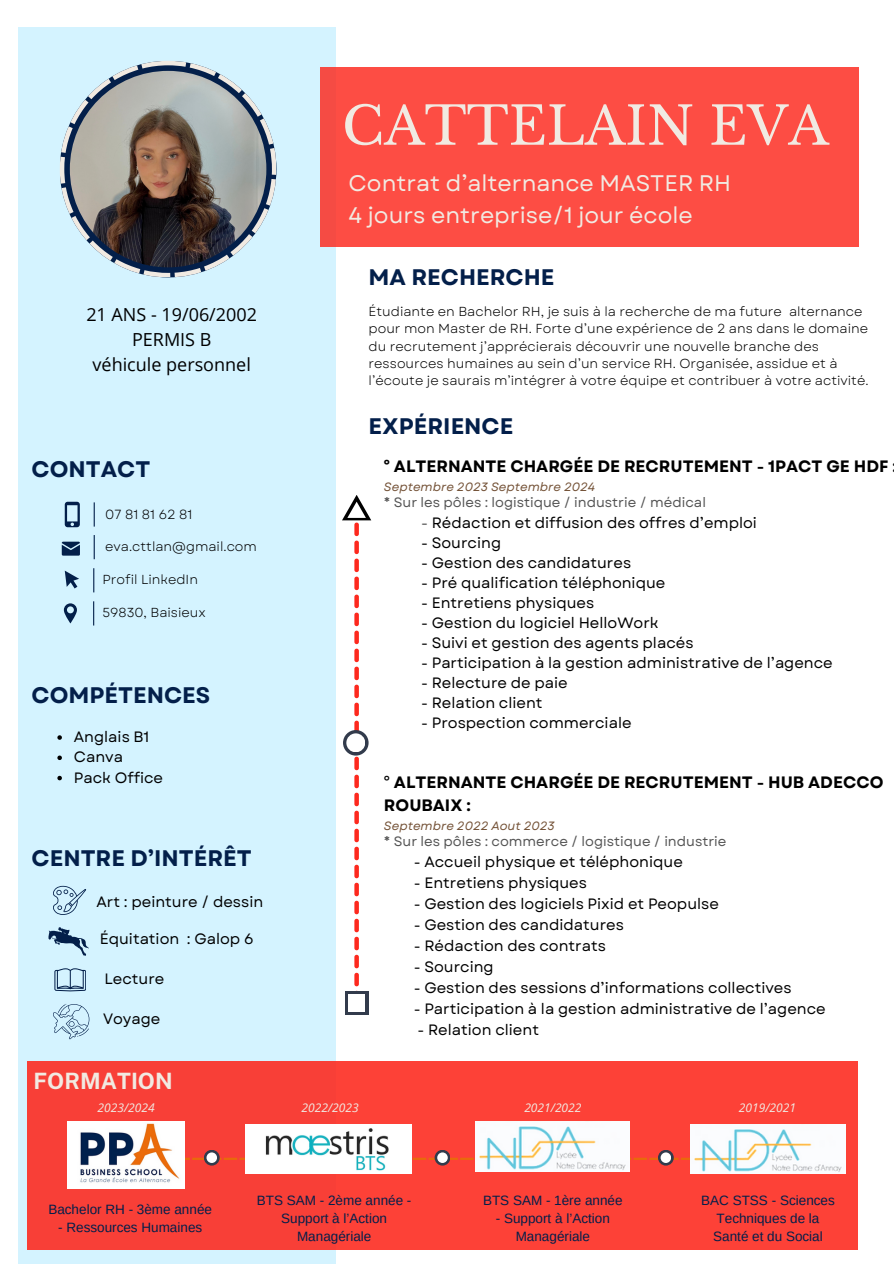
<style>
.page{position:relative;width:894px;height:1264px;background:#fff}
.page>*{position:absolute;margin:0;border:0;box-sizing:border-box;transform-origin:0 0}
.t1{font:52.5px "Libre Baskerville";color:#f1eae2}
.t2{font:22.5px/31.5px "Garet";color:#f1eae2}
.t3{font:700 22.5px "Garet";color:#031f4a}
.t4{font:700 22.5px "Public Sans";color:#f1eae2}
.t5{font:18px/24.8px "Open Sans";color:#000;text-align:center}
.t6{font:700 16.5px/23px "Garet";color:#000}
.t7{font:15px "Garet";color:#000}
.t8{font:13.5px/18px "Arimo";color:#031f4a;text-align:center}
.t9{font:13.5px "Garet";color:#545454}
.t10{font:13.2px "Garet";color:#000}
.t11{font:13.05px/17.4px "Garet";color:#000}
.t12{font:italic 12px "Garet";color:#745237}
.t13{font:italic 12px "Open Sans";color:#f1eae2}
.s1{color:#545454}
.s2{font-weight:400}
</style>
<div class="page">
<div style="left:18px;top:27px;width:317px;height:1236px;background:#d4f3ff"></div>
<div style="left:320px;top:67px;width:538px;height:180px;background:#fd4d44"></div>
<svg style="left:64px;top:603px;width:13px;height:20px"></svg>
<svg style="left:62px;top:541px;width:18px;height:14px"></svg>
<svg style="left:65px;top:570px;width:14px;height:18px"></svg>
<svg style="left:65px;top:502px;width:14px;height:25px"></svg>
<svg style="left:60px;top:61px;width:216px;height:216px"></svg>
<img style="left:70px;top:71px;width:196px;height:196px;border-radius:50%">
<svg style="left:93px;top:601px;width:1px;height:24px"></svg>
<svg style="left:93px;top:568px;width:1px;height:24px"></svg>
<svg style="left:94px;top:535px;width:1px;height:24px"></svg>
<svg style="left:94px;top:502px;width:1px;height:24px"></svg>
<div style="left:27px;top:1060px;width:830px;height:189px;background:#fd4137"></div>
<svg style="left:185px;top:1157px;width:505px;height:2px"></svg>
<img style="left:68px;top:1121px;width:117px;height:67px">
<img style="left:245px;top:1124px;width:166px;height:49px">
<img style="left:475px;top:1121px;width:154px;height:50px">
<img style="left:690px;top:1124px;width:154px;height:49px">
<svg style="left:657px;top:1149px;width:16px;height:16px"></svg>
<div style="left:660px;top:1152px;width:11px;height:10px;background:#fff;border-radius:50%"></div>
<svg style="left:204px;top:1149px;width:16px;height:16px"></svg>
<div style="left:206px;top:1152px;width:11px;height:10px;background:#fff;border-radius:50%"></div>
<svg style="left:434px;top:1149px;width:16px;height:16px"></svg>
<div style="left:437px;top:1152px;width:10px;height:10px;background:#fff;border-radius:50%"></div>
<svg style="left:345px;top:1004px;width:23px;height:10px"></svg>
<div style="left:348px;top:994px;width:16px;height:17px;background:#fff"></div>
<svg style="left:342px;top:495px;width:29px;height:509px"></svg>
<svg style="left:53px;top:885px;width:33px;height:29px"></svg>
<svg style="left:48px;top:927px;width:41px;height:28px"></svg>
<svg style="left:54px;top:968px;width:32px;height:23px"></svg>
<svg style="left:53px;top:1004px;width:36px;height:35px"></svg>
<svg style="left:57px;top:735px;width:5px;height:4px"></svg>
<svg style="left:57px;top:755px;width:5px;height:5px"></svg>
<svg style="left:57px;top:775px;width:5px;height:5px"></svg>
<p class="t1" style="left:342px;top:94px;width:488px">CATTELAIN EVA</p>
<h6 class="t2" style="left:348px;top:168px;width:384px">Contrat d’alternance MASTER RH<br>4 jours entreprise/1 jour école</h6>
<h2 class="t5" style="left:86px;top:302px;width:172px">21 ANS - 19/06/2002<br>PERMIS B<br>véhicule personnel</h2>
<p class="t3" style="left:32px;top:453px;width:120px">CONTACT</p>
<h5 class="t10" style="left:105px;top:505px;width:89px">07 81 81 62 81</h5>
<h2 class="t11" style="left:105px;top:538px;width:153px">eva.cttlan@gmail.com</h2>
<p class="t11" style="left:103px;top:571px;width:97px">Profil LinkedIn</p>
<p class="t11" style="left:102px;top:603px;width:105px">59830, Baisieux</p>
<h2 class="t3" style="left:32px;top:679px;width:180px">COMPÉTENCES</h2>
<p class="t7" style="left:74px;top:726px;width:77px">Anglais B1</p>
<h5 class="t7" style="left:74px;top:746px;width:51px">Canva</h5>
<p class="t7" style="left:74px;top:766px;width:91px">Pack Office</p>
<h2 class="t3" style="left:32px;top:841px;width:222px">CENTRE D’INTÉRÊT</h2>
<p class="t7" style="left:97px;top:890px;width:168px">Art : peinture / dessin</p>
<p class="t7" style="left:100px;top:928px;width:155px">Équitation : Galop 6</p>
<p class="t7" style="left:104px;top:967px;width:61px">Lecture</p>
<p class="t7" style="left:103px;top:1007px;width:59px">Voyage</p>
<h5 class="t4" style="left:33px;top:1067px;width:141px">FORMATION</h5>
<p class="t3" style="left:368px;top:261px;width:187px">MA RECHERCHE</p>
<h6 class="t11" style="left:368px;top:302px;width:501px">Étudiante en Bachelor RH, je suis à la recherche de ma future alternance pour mon Master de RH. Forte d’une expérience de 2 ans dans le domaine du recrutement j’apprécierais découvrir une nouvelle branche des ressources humaines au sein d’un service RH. Organisée, assidue et à l’écoute je saurais m’intégrer à votre équipe et contribuer à votre activité.</h6>
<p class="t3" style="left:368px;top:410px;width:146px">EXPÉRIENCE</p>
<p class="t6" style="left:384px;top:455px;width:506px">° ALTERNANTE CHARGÉE DE RECRUTEMENT - 1PACT GE HDF</p>
<p class="t12" style="left:384px;top:478px;width:213px">Septembre 2023 Septembre 2024</p>
<p class="t9" style="left:384px;top:492px;width:323px">* Sur les pôles : logistique / industrie / médical</p>
<p class="t7" style="left:421px;top:512px;width:337px"><span class="s1">-</span> Rédaction et diffusion des offres d’emploi</p>
<p class="t7" style="left:421px;top:532px;width:81px">- Sourcing</p>
<p class="t7" style="left:421px;top:552px;width:211px">- Gestion des candidatures</p>
<p class="t7" style="left:421px;top:572px;width:246px">- Pré qualification téléphonique</p>
<p class="t7" style="left:421px;top:592px;width:174px">- Entretiens physiques</p>
<h6 class="t7" style="left:421px;top:612px;width:239px">- Gestion du logiciel HelloWork</h6>
<h6 class="t7" style="left:421px;top:632px;width:274px">- Suivi et gestion des agents placés</h6>
<h6 class="t7" style="left:421px;top:652px;width:413px">- Participation à la gestion administrative de l’agence</h6>
<h6 class="t7" style="left:421px;top:672px;width:148px">- Relecture de paie</h6>
<h6 class="t7" style="left:421px;top:692px;width:123px">- Relation client</h6>
<h6 class="t7" style="left:421px;top:712px;width:212px">- Prospection commerciale</h6>
<h5 class="t6" style="left:384px;top:770px;width:501px"><span class="s2">°</span> ALTERNANTE CHARGÉE DE RECRUTEMENT - HUB ADECCO<br>ROUBAIX :</h5>
<h5 class="t12" style="left:384px;top:816px;width:172px">Septembre 2022 Aout 2023</h5>
<h5 class="t9" style="left:384px;top:831px;width:344px">* Sur les pôles : commerce / logistique / industrie</h5>
<h5 class="t7" style="left:413px;top:850px;width:270px">- Accueil physique et téléphonique</h5>
<h5 class="t7" style="left:413px;top:871px;width:175px">- Entretiens physiques</h5>
<h5 class="t7" style="left:413px;top:892px;width:306px">- Gestion des logiciels Pixid et Peopulse</h5>
<h5 class="t7" style="left:413px;top:913px;width:212px">- Gestion des candidatures</h5>
<p class="t7" style="left:413px;top:934px;width:194px">- Rédaction des contrats</p>
<p class="t7" style="left:413px;top:955px;width:81px">- Sourcing</p>
<p class="t7" style="left:413px;top:976px;width:379px">- Gestion des sessions d’informations collectives</p>
<p class="t7" style="left:413px;top:997px;width:413px">- Participation à la gestion administrative de l’agence</p>
<p class="t7" style="left:417px;top:1018px;width:123px">- Relation client</p>
<h6 class="t13" style="left:98px;top:1099px;width:59px">2023/2024</h6>
<h2 class="t13" style="left:301px;top:1099px;width:59px">2022/2023</h2>
<h3 class="t13" style="left:524px;top:1099px;width:59px">2021/2022</h3>
<h1 class="t13" style="left:738px;top:1099px;width:59px">2019/2021</h1>
<p class="t8" style="left:48px;top:1199px;width:165px">Bachelor RH - 3ème année</p>
<p class="t8" style="left:58px;top:1217px;width:146px">- Ressources Humaines</p>
<h5 class="t8" style="left:257px;top:1190px;width:156px">BTS SAM - 2ème année -<br>Support à l’Action<br>Managériale</h5>
<p class="t8" style="left:483px;top:1190px;width:141px">BTS SAM - 1ère année</p>
<p class="t8" style="left:495px;top:1208px;width:115px">- Support à l’Action<br>Managériale</p>
<h5 class="t8" style="left:701px;top:1190px;width:135px">BAC STSS - Sciences<br>Techniques de la<br>Santé et du Social</h5>
</div>
